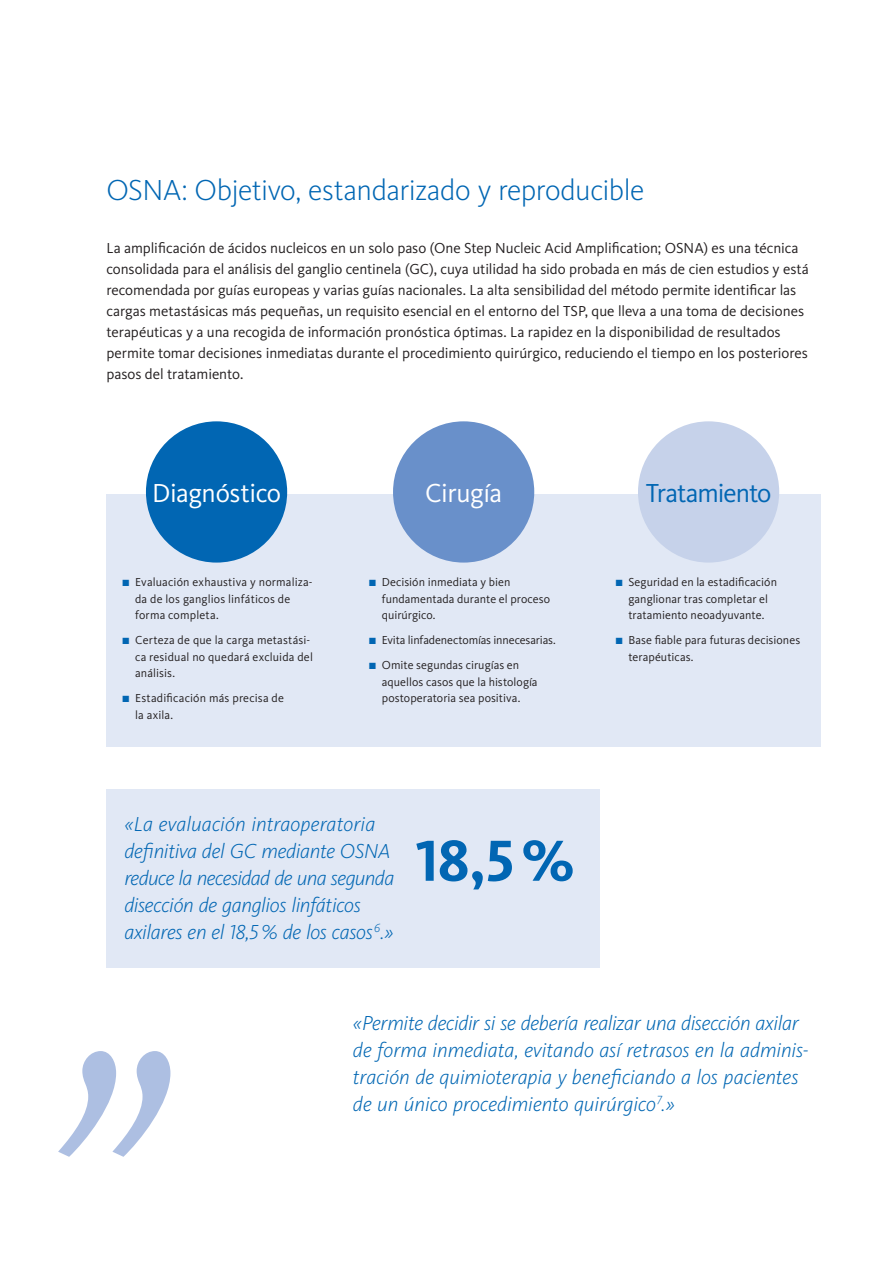
<style>
.page{position:relative;width:893px;height:1263px;background:#fff}
.page>*{position:absolute;margin:0;border:0;box-sizing:border-box;transform-origin:0 0}
.t1{font:700 60px "Kievit Pro";color:#0166b3}
.Headline_24_28{font:300 30px "Kievit Pro";letter-spacing:-.015em;color:#0166b3}
.Subline_12_14_regula{font:27px "Kievit Pro";letter-spacing:-.015em;color:#fff}
.Subline_12_14_regula-2{font:27px "Kievit Pro";letter-spacing:-.04em;color:#0166b3}
.t2{font:italic 300 21px/27px "Kievit Pro";letter-spacing:-.01em;color:#0166b3}
.Copy_Regular_10_14{font:15px/21px "Kievit Pro";letter-spacing:-.005em;color:#231f20}
.Subline_12_14_regula-3{font:12px/16.5px "Kievit Pro";letter-spacing:.01em;color:#231f20}
.Subline_12_14_regula-4{font:12px "Kievit Pro";letter-spacing:-.01em;color:#231f20}
.s1{color:#0166b3}
</style>
<div class="page">
<div style="left:106px;top:789px;width:494px;height:178px;background:#e1e8f5"></div>
<div style="left:106px;top:495px;width:715px;height:252px;background:#e1e8f5"></div>
<div style="left:146px;top:421px;width:141px;height:142px;background:#0166b3;border-radius:50%"></div>
<div style="left:393px;top:421px;width:141px;height:142px;background:#6990ca;border-radius:50%"></div>
<div style="left:638px;top:421px;width:141px;height:142px;background:#c6d2ea;border-radius:50%"></div>
<svg style="left:58px;top:1051px;width:112px;height:106px"></svg>
<p class="Headline_24_28" style="left:106px;top:172px;width:540px">OSNA: Objetivo, estandarizado y reproducible</p>
<p class="Copy_Regular_10_14" style="left:106px;top:238px;width:704px">La amplificación de ácidos nucleicos en un solo paso (One Step Nucleic Acid Amplification; OSNA) es una técnica consolidada para el análisis del ganglio centinela (GC), cuya utilidad ha sido probada en más de cien estudios y está recomendada por guías europeas y varias guías nacionales. La alta sensibilidad del método permite identificar las cargas metastásicas más pequeñas, un requisito esencial en el entorno del TSP, que lleva a una toma de decisiones terapéuticas y a una recogida de información pronóstica óptimas. La rapidez en la disponibilidad de resultados permite tomar decisiones inmediatas durante el procedimiento quirúrgico, reduciendo el tiempo en los posteriores pasos del tratamiento.</p>
<p class="Subline_12_14_regula" style="left:152px;top:476px;width:131px">Diagnóstico</p>
<p class="Subline_12_14_regula" style="left:425px;top:476px;width:79px">Cirugía</p>
<p class="Subline_12_14_regula-2" style="left:646px;top:476px;width:127px">Tratamiento</p>
<p class="Subline_12_14_regula-3" style="left:135px;top:574px;width:179px;text-indent:-13px"><span class="s1">■</span> Evaluación exhaustiva y normaliza&shy;da de los ganglios linfáticos de forma completa.</p>
<p class="Subline_12_14_regula-3" style="left:135px;top:632px;width:179px;text-indent:-13px"><span class="s1">■</span> Certeza de que la carga metastási&shy;ca residual no quedará excluida del análisis.</p>
<p class="Subline_12_14_regula-3" style="left:135px;top:690px;width:150px;text-indent:-13px"><span class="s1">■</span> Estadificación más precisa de la axila.</p>
<p class="Subline_12_14_regula-3" style="left:382px;top:574px;width:170px;text-indent:-13px"><span class="s1">■</span> Decisión inmediata y bien fundamentada durante el proceso quirúrgico.</p>
<p class="Subline_12_14_regula-4" style="left:369px;top:633px;width:188px"><span class="s1">■</span> Evita linfadenectomías innecesarias.</p>
<p class="Subline_12_14_regula-3" style="left:382px;top:657px;width:157px;text-indent:-13px"><span class="s1">■</span> Omite segundas cirugías en aquellos casos que la histología postoperatoria sea positiva.</p>
<p class="t2" style="left:124px;top:811px;width:271px">«La evaluación intraoperatoria definitiva del GC mediante OSNA reduce la necesidad de una segunda disección de ganglios linfáticos axilares en el 18,5% de los casos<sup>6</sup>.»</p>
<p class="t1" style="left:416px;top:825px;width:160px">18,5%</p>
<p class="Subline_12_14_regula-3" style="left:616px;top:574px;width:163px;text-align:center"><span class="s1">■</span> Seguridad en la estadificación ganglionar tras completar el tratamiento neoadyuvante.</p>
<p class="Subline_12_14_regula-3" style="left:628px;top:632px;width:173px;text-indent:-13px"><span class="s1">■</span> Base fiable para futuras decisiones terapéuticas.</p>
<p class="t2" style="left:353px;top:1010px;width:457px">«Permite decidir si se debería realizar una disección axilar de forma inmediata, evitando así retrasos en la adminis&shy;tración de quimioterapia y beneficiando a los pacientes de un único procedimiento quirúrgico<sup>7</sup>.»</p>
</div>
